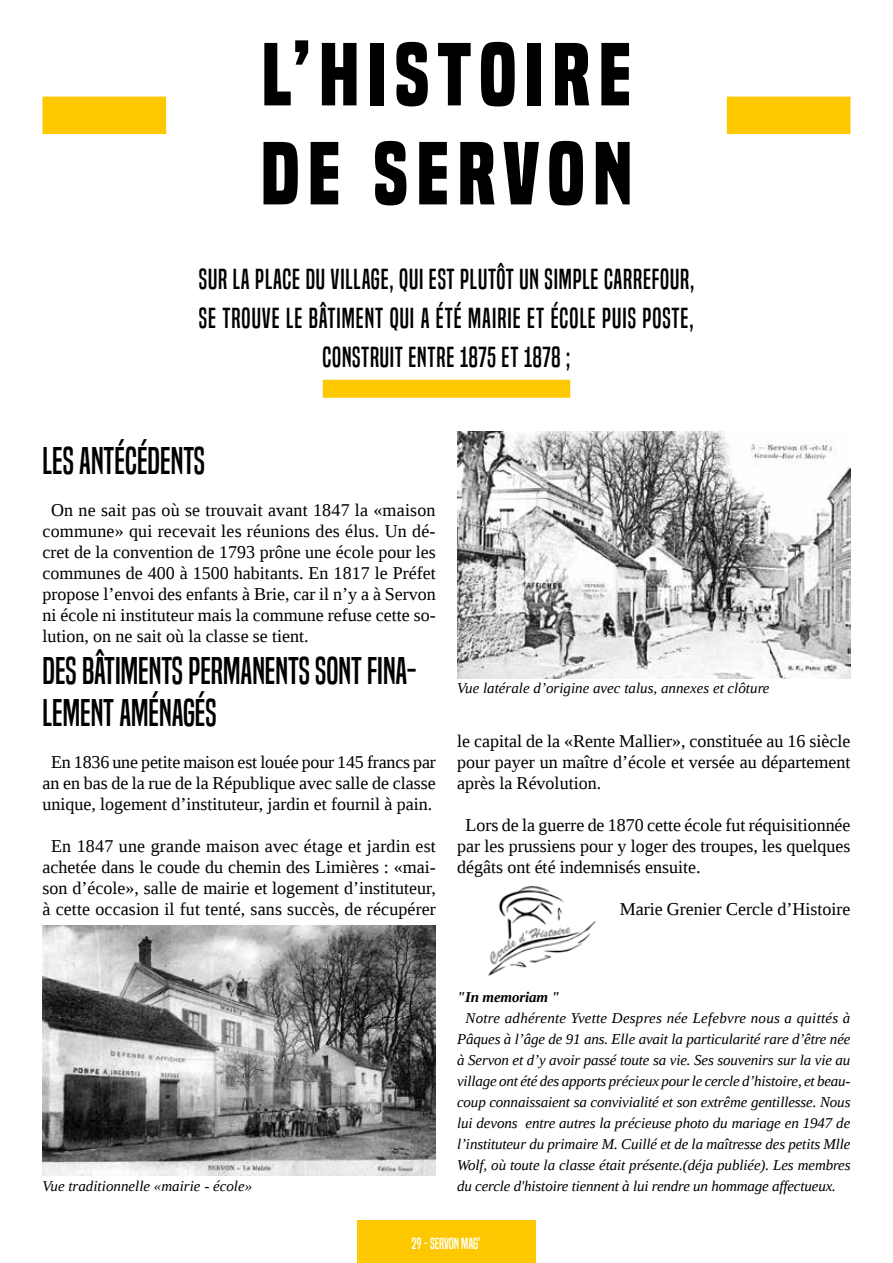
<style>
.page{position:relative;width:893px;height:1263px;background:#fff}
.page>*{position:absolute;margin:0;border:0;box-sizing:border-box;transform-origin:0 0}
.t1{font:700 82.5px/99px "Built Titling Rg";letter-spacing:.1em;color:#000}
.t2{font:36px/42px "Built Titling Rg";color:#000}
.t3{font:27px/39px "Built Titling Rg";letter-spacing:.03em;color:#000;text-align:center}
.t4{font:18px/21px "Liberation Serif";color:#000;text-align:justify}
.t5{font:italic 15px/21px "Liberation Serif";color:#000;text-align:justify}
.t6{font:15px "Built Titling Rg";color:#fff}
.t7{font:italic 700 15px "Liberation Serif";letter-spacing:-.01em;color:#000}
</style>
<div class="page">
<div style="left:43px;top:97px;width:123px;height:37px;background:#fec800"></div>
<div style="left:727px;top:97px;width:123px;height:37px;background:#fec800"></div>
<div style="left:357px;top:1220px;width:179px;height:43px;background:#fec800"></div>
<div style="left:323px;top:380px;width:247px;height:18px;background:#fec800"></div>
<img style="left:457px;top:431px;width:393px;height:247px">
<img style="left:43px;top:925px;width:393px;height:251px">
<img style="left:488px;top:885px;width:108px;height:91px">
<h1 class="t1" style="left:261px;top:26px;width:373px">L’HISTOIRE<br>DE SERVON</h1>
<h3 class="t3" style="left:199px;top:260px;width:497px">SUR LA PLACE DU VILLAGE, QUI EST PLUTÔT UN SIMPLE CARREFOUR,<br>SE TROUVE LE BÂTIMENT QUI A ÉTÉ MAIRIE ET ÉCOLE PUIS POSTE,<br>CONSTRUIT ENTRE 1875 ET 1878 ;</h3>
<h2 class="t2" style="left:43px;top:440px;width:164px">LES ANTÉCÉDENTS</h2>
<p class="t4" style="left:43px;top:499px;width:395px;text-indent:8px">On ne sait pas où se trouvait avant 1847 la «maison commune» qui recevait les réunions des élus. Un dé&shy;cret de la convention de 1793 prône une école pour les communes de 400 à 1500 habitants. En 1817 le Préfet propose l’envoi des enfants à Brie, car il n’y a à Servon ni école ni instituteur mais la commune refuse cette so&shy;lution, on ne sait où la classe se tient.</p>
<h2 class="t2" style="left:43px;top:650px;width:376px">DES BÂTIMENTS PERMANENTS SONT FINA-<br>LEMENT AMÉNAGÉS</h2>
<p class="t4" style="left:43px;top:751px;width:395px;text-align:center">En 1836 une petite maison est louée pour 145 francs par an en bas de la rue de la République avec salle de classe unique, logement d’instituteur, jardin et fournil à pain.</p>
<p class="t4" style="left:43px;top:835px;width:395px;text-align:center">En 1847 une grande maison avec étage et jardin est achetée dans le coude du chemin des Limières : «mai&shy;son d’école», salle de mairie et logement d’instituteur, à cette occasion il fut tenté, sans succès, de récupérer</p>
<p class="t5" style="left:457px;top:677px;width:314px">Vue latérale d’origine avec talus, annexes et clôture</p>
<p class="t4" style="left:457px;top:730px;width:395px">le capital de la «Rente Mallier», constituée au 16 siècle pour payer un maître d’école et versée au département après la Révolution.</p>
<p class="t4" style="left:457px;top:814px;width:395px;text-indent:8px">Lors de la guerre de 1870 cette école fut réquisitionnée par les prussiens pour y loger des troupes, les quelques dégâts ont été indemnisés ensuite.</p>
<p class="t4" style="left:620px;top:898px;width:232px">Marie Grenier Cercle d’Histoire</p>
<p class="t5" style="left:43px;top:1175px;width:211px">Vue traditionnelle «mairie - école»</p>
<p class="t7" style="left:457px;top:987px;width:104px">"In memoriam "</p>
<p class="t5" style="left:457px;top:1007px;width:395px;text-indent:9px">Notre adhérente Yvette Despres née Lefebvre nous a quittés à Pâques à l’âge de 91 ans. Elle avait la particularité rare d’être née à Servon et d’y avoir passé toute sa vie. Ses souvenirs sur la vie au village ont été des apports précieux pour le cercle d’histoire, et beau&shy;coup connaissaient sa convivialité et son extrême gentillesse. Nous lui devons entre autres la précieuse photo du mariage en 1947 de l’instituteur du primaire M. Cuillé et de la maîtresse des petits Mlle Wolf, où toute la classe était présente.(déja publiée). Les membres du cercle d'histoire tiennent à lui rendre un hommage affectueux.</p>
<p class="t6" style="left:412px;top:1234px;width:70px">29 - SERVON MAG’</p>
</div>
